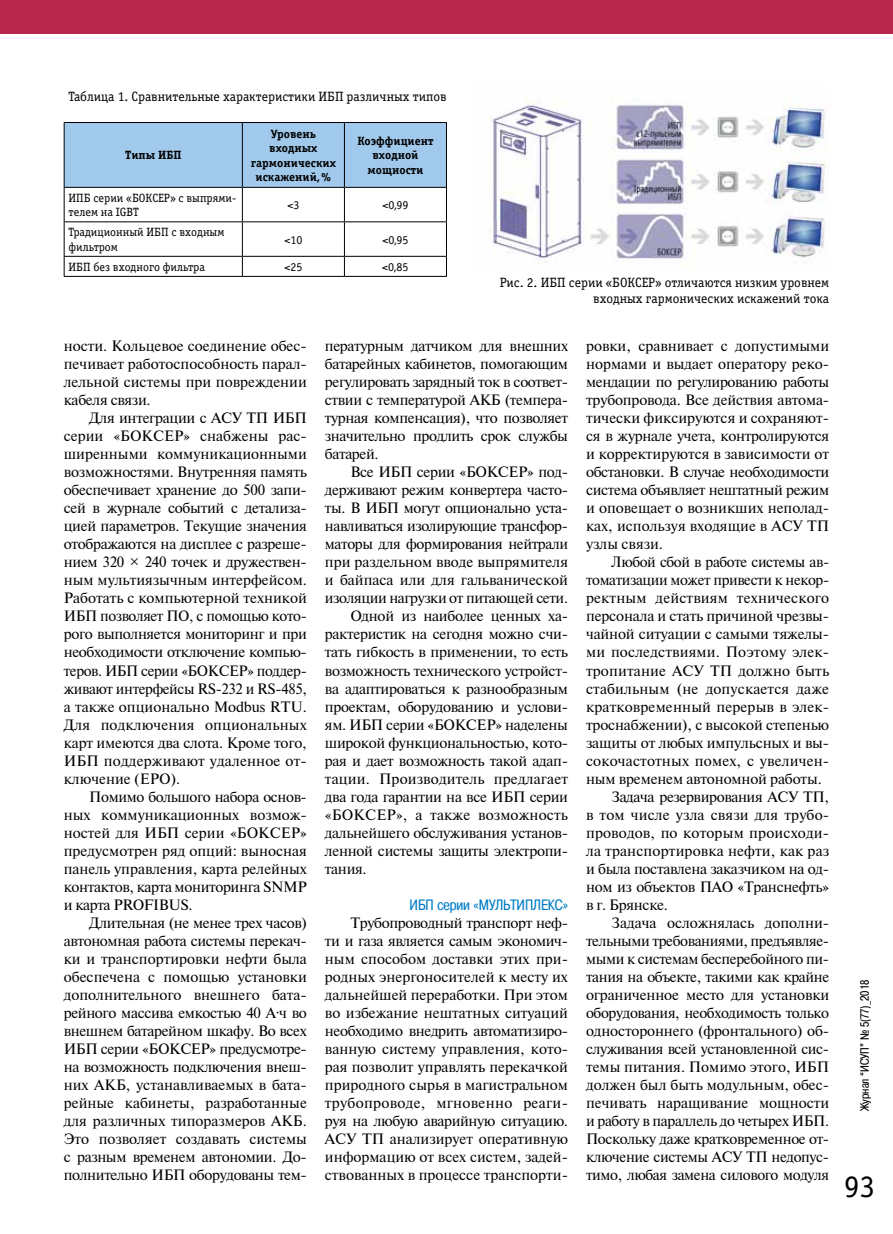
<style>
.page{position:relative;width:893px;height:1234px;background:#fff}
.page>*{position:absolute;margin:0;border:0;box-sizing:border-box;transform-origin:0 0}
.t1{font:31.5px "Officina Serif C";color:#000}
.t2{font:15px/18px "Newton";letter-spacing:-.02em;color:#000;text-align:justify}
.t3{font:15px "Newton";letter-spacing:.01em;color:#000}
.t4{font:15px "Newton";color:#000}
.t5{font:15px "Pragmatica Cond C";color:#007dc5}
.t6{font:13.5px/16.2px "Officina Serif C";color:#000;text-align:right}
.t7{font:12px/14.4px "Officina Serif C";color:#000}
.t8{font:700 12px/14.4px "Officina Serif C";color:#000;text-align:center}
.t9{font:12px "Pragmatica Cond C";color:#000}
</style>
<div class="page">
<div style="left:0;top:0;width:893px;height:34px;background:#b7274c"></div>
<svg style="left:64px;top:123px;width:383px;height:153px"></svg>
<hr style="left:64px;top:276px;width:178px;height:1px;background:#000">
<hr style="left:242px;top:276px;width:102px;height:1px;background:#000">
<hr style="left:344px;top:276px;width:103px;height:1px;background:#000">
<hr style="left:64px;top:122px;width:178px;height:1px;background:#000">
<hr style="left:64px;top:123px;width:1px;height:64px;background:#000">
<hr style="left:242px;top:122px;width:102px;height:1px;background:#000">
<hr style="left:344px;top:122px;width:103px;height:1px;background:#000">
<hr style="left:446px;top:123px;width:1px;height:64px;background:#000">
<hr style="left:64px;top:187px;width:178px;height:1px;background:#000">
<hr style="left:242px;top:187px;width:102px;height:1px;background:#000">
<hr style="left:344px;top:187px;width:103px;height:1px;background:#000">
<img style="left:489px;top:99px;width:337px;height:164px">
<p class="t6" style="left:69px;top:88px;width:379px">Таблица 1. Сравнительные характеристики ИБП различных типов</p>
<p class="t8" style="left:125px;top:148px;width:58px">Типы ИБП</p>
<p class="t8" style="left:251px;top:127px;width:86px">Уровень входных гармонических искажений,%</p>
<p class="t8" style="left:357px;top:134px;width:78px">Коэффициент входной мощности</p>
<p class="t7" style="left:68px;top:191px;width:169px">ИПБ серии «БОКСЕР» с выпрями&shy;телем на IGBT</p>
<p class="t7" style="left:287px;top:198px;width:13px">&lt;3</p>
<p class="t7" style="left:382px;top:198px;width:28px">&lt;0,99</p>
<p class="t7" style="left:68px;top:225px;width:158px">Традиционный ИБП с входным фильтром</p>
<p class="t7" style="left:284px;top:232px;width:19px">&lt;10</p>
<p class="t7" style="left:382px;top:232px;width:28px">&lt;0,95</p>
<p class="t7" style="left:68px;top:260px;width:138px">ИБП без входного фильтра</p>
<p class="t7" style="left:284px;top:260px;width:19px">&lt;25</p>
<p class="t7" style="left:382px;top:260px;width:28px">&lt;0,85</p>
<p class="t6" style="left:500px;top:274px;width:331px">Рис. 2. ИБП серии «БОКСЕР» отличаются низким уровнем входных гармонических искажений тока</p>
<p class="t2" style="left:64px;top:336px;width:245px">ности. Кольцевое соединение обес‑ печивает работоспособность парал‑ лельной системы при повреждении кабеля связи.</p>
<p class="t2" style="left:64px;top:408px;width:245px;text-indent:26px">Для интеграции с АСУ ТП ИБП серии «БОКСЕР» снабжены рас‑ ширенными коммуникационными возможностями. Внутренняя память обеспечивает хранение до 500 запи‑ сей в журнале событий с детализа‑ цией параметров. Текущие значения отображаются на дисплее с разреше‑ нием 320 × 240 точек и дружествен‑ ным мультиязычным интерфейсом.<br>Работать с компьютерной техникой ИБП позволяет ПО, с помощью кото‑ рого выполняется мониторинг и при необходимости отключение компью‑ теров. ИБП серии «БОКСЕР» поддер‑ живают интерфейсы RS‑232 и RS‑485, а также опционально Modbus RTU.<br>Для подключения опциональных карт имеются два слота. Кроме того, ИБП поддерживают удаленное от‑ ключение (EPO).</p>
<p class="t2" style="left:64px;top:786px;width:245px;text-indent:26px">Помимо большого набора основ‑ ных коммуникационных возмож‑ ностей для ИБП серии «БОКСЕР» предусмотрен ряд опций: выносная панель управления, карта релейных контактов, карта мониторинга SNMP и карта PROFIBUS.</p>
<p class="t2" style="left:64px;top:912px;width:245px;text-indent:26px">Длительная (не менее трех часов) автономная работа системы перекач‑ ки и транспортировки нефти была обеспечена с помощью установки дополнительного внешнего бата‑ рейного массива емкостью 40 А·ч во внешнем батарейном шкафу. Во всех ИБП серии «БОКСЕР» предусмотре‑ на возможность подключения внеш‑ них АКБ, устанавливаемых в бата‑ рейные кабинеты, разработанные для различных типоразмеров АКБ.<br>Это позволяет создавать системы с разным временем автономии. До‑ полнительно ИБП оборудованы тем‑</p>
<p class="t2" style="left:325px;top:336px;width:245px">пературным датчиком для внешних батарейных кабинетов, помогающим регулировать зарядный ток в соответ‑ ствии с температурой АКБ (темпера‑ турная компенсация), что позволяет значительно продлить срок службы батарей.</p>
<p class="t2" style="left:350px;top:462px;width:219px">Все ИБП серии «БОКСЕР» под‑</p>
<p class="t2" style="left:325px;top:480px;width:245px">держивают режим конвертера часто‑</p>
<p class="t2" style="left:325px;top:498px;width:245px">ты. В ИБП могут опционально уста‑</p>
<p class="t2" style="left:325px;top:516px;width:245px">навливаться изолирующие трансфор‑</p>
<p class="t2" style="left:325px;top:534px;width:245px">маторы для формирования нейтрали</p>
<p class="t4" style="left:325px;top:551px;width:245px">при раздельном вводе выпрямителя</p>
<p class="t4" style="left:325px;top:569px;width:245px">и байпаса или для гальванической</p>
<p class="t2" style="left:325px;top:588px;width:245px">изоляции нагрузки от питающей сети.</p>
<p class="t2" style="left:350px;top:606px;width:219px">Одной из наиболее ценных ха‑</p>
<p class="t2" style="left:325px;top:624px;width:245px">рактеристик на сегодня можно счи‑</p>
<p class="t2" style="left:325px;top:642px;width:245px">тать гибкость в применении, то есть</p>
<p class="t2" style="left:325px;top:660px;width:245px">возможность технического устройст‑</p>
<p class="t2" style="left:325px;top:678px;width:245px">ва адаптироваться к разнообразным</p>
<p class="t2" style="left:325px;top:696px;width:245px">проектам, оборудованию и услови‑</p>
<p class="t2" style="left:325px;top:714px;width:245px">ям. ИБП серии «БОКСЕР» наделены</p>
<p class="t2" style="left:325px;top:732px;width:245px">широкой функциональностью, кото‑</p>
<p class="t2" style="left:325px;top:750px;width:245px">рая и дает возможность такой адап‑</p>
<p class="t3" style="left:325px;top:767px;width:245px">тации. Производитель предлагает</p>
<p class="t2" style="left:325px;top:786px;width:245px">два года гарантии на все ИБП серии</p>
<p class="t3" style="left:325px;top:803px;width:245px">«БОКСЕР», а также возможность</p>
<p class="t2" style="left:325px;top:822px;width:245px">дальнейшего обслуживания установ‑</p>
<p class="t2" style="left:325px;top:840px;width:245px">ленной системы защиты электропи‑</p>
<p class="t2" style="left:325px;top:858px;width:43px">тания.</p>
<p class="t5" style="left:410px;top:895px;width:160px">ИБП серии «МУЛЬТИПЛЕКС»</p>
<p class="t2" style="left:325px;top:912px;width:245px;text-indent:26px">Трубопроводный транспорт неф‑ ти и газа является самым экономич‑ ным способом доставки этих при‑ родных энергоносителей к месту их дальнейшей переработки. При этом во избежание нештатных ситуаций необходимо внедрить автоматизиро‑ ванную систему управления, кото‑ рая позволит управлять перекачкой природного сырья в магистральном трубопроводе, мгновенно реаги‑ руя на любую аварийную ситуацию.<br>АСУ ТП анализирует оперативную информацию от всех систем, задей‑ ствованных в процессе транспорти‑</p>
<p class="t2" style="left:586px;top:336px;width:245px">ровки, сравнивает с допустимыми нормами и выдает оператору реко‑ мендации по регулированию работы трубопровода. Все действия автома‑ тически фиксируются и сохраняют‑ ся в журнале учета, контролируются и корректируются в зависимости от обстановки. В случае необходимости система объявляет нештатный режим и оповещает о возникших неполад‑ ках, используя входящие в АСУ ТП узлы связи.</p>
<p class="t2" style="left:612px;top:552px;width:219px">Любой сбой в работе системы ав‑</p>
<p class="t2" style="left:586px;top:570px;width:245px">томатизации может привести к некор‑</p>
<p class="t3" style="left:586px;top:587px;width:245px">ректным действиям технического</p>
<p class="t2" style="left:586px;top:606px;width:245px">персонала и стать причиной чрезвы‑</p>
<p class="t2" style="left:586px;top:624px;width:245px">чайной ситуации с самыми тяжелы‑</p>
<p class="t3" style="left:586px;top:641px;width:245px">ми последствиями. Поэтому элек‑</p>
<p class="t3" style="left:586px;top:659px;width:245px">тропитание АСУ ТП должно быть</p>
<p class="t3" style="left:586px;top:677px;width:245px">стабильным (не допускается даже</p>
<p class="t3" style="left:586px;top:695px;width:245px">кратковременный перерыв в элек‑</p>
<p class="t2" style="left:586px;top:714px;width:245px">троснабжении), с высокой степенью</p>
<p class="t2" style="left:586px;top:732px;width:245px">защиты от любых импульсных и вы‑</p>
<p class="t3" style="left:586px;top:749px;width:245px">сокочастотных помех, с увеличен‑</p>
<p class="t2" style="left:586px;top:768px;width:237px">ным временем автономной работы.</p>
<p class="t2" style="left:612px;top:786px;width:219px">Задача резервирования АСУ ТП,</p>
<p class="t3" style="left:586px;top:803px;width:245px">в том числе узла связи для трубо‑</p>
<p class="t3" style="left:586px;top:821px;width:245px">проводов, по которым происходи‑</p>
<p class="t3" style="left:586px;top:839px;width:245px">ла транспортировка нефти, как раз</p>
<p class="t2" style="left:586px;top:858px;width:245px">и была поставлена заказчиком на од‑</p>
<p class="t2" style="left:586px;top:876px;width:245px">ном из объектов ПАО «Транснефть»</p>
<p class="t2" style="left:586px;top:894px;width:83px">в г. Брянске.</p>
<p class="t4" style="left:612px;top:911px;width:219px">Задача осложнялась дополни‑</p>
<p class="t2" style="left:586px;top:930px;width:245px">тельными требованиями, предъявляе‑</p>
<p class="t2" style="left:586px;top:948px;width:245px">мыми к системам бесперебойного пи‑</p>
<p class="t2" style="left:586px;top:966px;width:245px">тания на объекте, такими как крайне</p>
<p class="t2" style="left:586px;top:984px;width:245px">ограниченное место для установки</p>
<p class="t2" style="left:586px;top:1002px;width:245px">оборудования, необходимость только</p>
<p class="t2" style="left:586px;top:1020px;width:245px">одностороннего (фронтального) об‑</p>
<p class="t2" style="left:586px;top:1038px;width:245px">служивания всей установленной сис‑</p>
<p class="t4" style="left:586px;top:1055px;width:245px">темы питания. Помимо этого, ИБП</p>
<p class="t4" style="left:586px;top:1073px;width:245px">должен был быть модульным, обес‑</p>
<p class="t4" style="left:586px;top:1091px;width:245px">печивать наращивание мощности</p>
<p class="t2" style="left:586px;top:1110px;width:245px">и работу в параллель до четырех ИБП.</p>
<p class="t2" style="left:586px;top:1128px;width:245px">Поскольку даже кратковременное от‑</p>
<p class="t2" style="left:586px;top:1146px;width:245px">ключение системы АСУ ТП недопус‑</p>
<p class="t2" style="left:586px;top:1164px;width:245px">тимо, любая замена силового модуля</p>
<p class="t9" style="left:858px;top:1110px;width:133px;rotate:-90deg">Журнал “ИСУП” № 5(77)_2018</p>
<h1 class="t1" style="left:844px;top:1168px;width:33px">93</h1>
</div>
